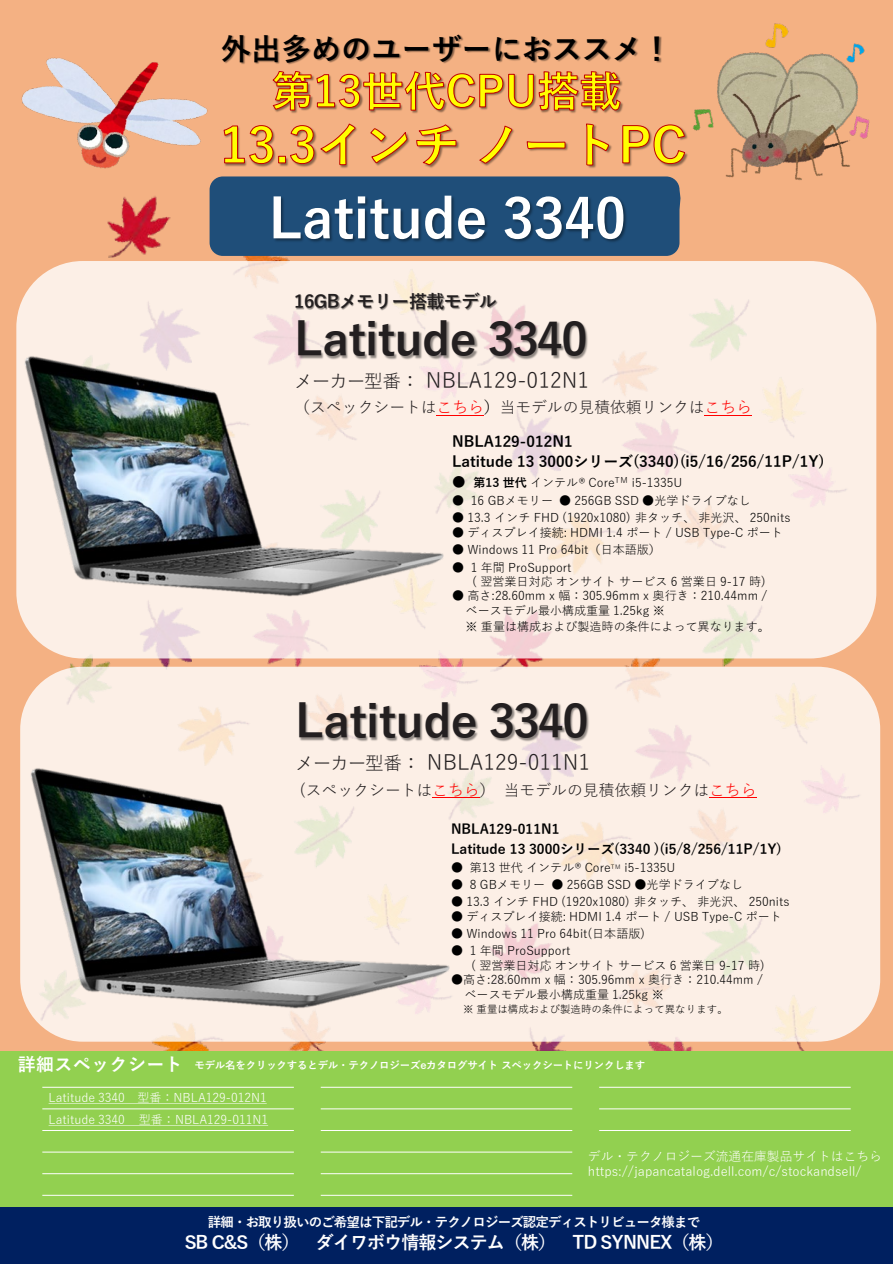
<style>
.page{position:relative;width:893px;height:1264px;background:#fff}
.page>*{position:absolute;margin:0;border:0;box-sizing:border-box;transform-origin:0 0}
.t1{font:700 54px "Yu Gothic";letter-spacing:-.005em;color:#fff}
.t2{font:700 45.75px "Yu Gothic";letter-spacing:-.015em;color:#231f20}
.t3{font:700 30px "Yu Gothic";color:#000}
.t4{font:21px "Yu Gothic";color:#231f20}
.t5{font:700 18px "Yu Gothic";letter-spacing:-.05em;color:#fff}
.t6{font:700 18px "Yu Gothic";letter-spacing:-.03em;color:#231f20}
.t7{font:700 18px "Yu Gothic";letter-spacing:.02em;color:#fff}
.t8{font:15.9px "Yu Gothic";color:#231f20}
.t9{font:700 15px "Yu Gothic";letter-spacing:.005em;color:#000}
.t10{font:700 13.5px "Yu Gothic";color:#000}
.t11{font:700 13.5px "Yu Gothic";letter-spacing:-.065em;color:#fff}
.t12{font:12.75px/15.3px "Yu Gothic";color:#fff}
.t13{font:12px/14.4px "Yu Gothic";color:#000}
.t14{font:12px "Yu Gothic";color:#fff}
.t15{font:700 10.5px "Yu Gothic";letter-spacing:-.015em;color:#fff}
.t16{font:10.5px "Yu Gothic";color:#000}
.s1{font-size:18.75px}
.s2{color:#f00}
.s3{color:#000}
.s4{font-size:13.5px}
.s5{font-weight:700}
</style>
<div class="page">
<div style="left:0;top:0;width:892px;height:1263px;background:#f4b183"></div>
<img style="left:49px;top:196px;width:122px;height:74px">
<img style="left:493px;top:606px;width:382px;height:97px">
<img style="left:44px;top:646px;width:449px;height:21px">
<img style="left:467px;top:1004px;width:408px;height:47px">
<img style="left:35px;top:1020px;width:432px;height:31px">
<div style="left:0;top:1051px;width:892px;height:155px;background:#92d050"></div>
<div style="left:0;top:1206px;width:892px;height:57px;background:#002060"></div>
<svg style="left:209px;top:176px;width:471px;height:80px;background:#2e5579"></svg>
<img style="left:234px;top:176px;width:429px;height:85px">
<div style="left:20px;top:666px;width:860px;height:375px;background:#fff;border-radius:62px;opacity:.8"></div>
<div style="left:16px;top:261px;width:860px;height:397px;background:#fff;border-radius:66px;opacity:.8"></div>
<hr style="left:42px;top:1086px;width:252px;height:1px;background:#fff">
<hr style="left:321px;top:1086px;width:251px;height:1px;background:#fff">
<hr style="left:42px;top:1108px;width:252px;height:1px;background:#fff">
<hr style="left:321px;top:1108px;width:251px;height:1px;background:#fff">
<hr style="left:599px;top:1108px;width:251px;height:1px;background:#fff">
<hr style="left:599px;top:1086px;width:251px;height:1px;background:#fff">
<hr style="left:42px;top:1129px;width:252px;height:1px;background:#fff">
<hr style="left:321px;top:1129px;width:251px;height:1px;background:#fff">
<hr style="left:599px;top:1129px;width:251px;height:1px;background:#fff">
<hr style="left:42px;top:1151px;width:252px;height:1px;background:#fff">
<hr style="left:321px;top:1151px;width:251px;height:1px;background:#fff">
<hr style="left:42px;top:1172px;width:252px;height:1px;background:#fff">
<hr style="left:321px;top:1172px;width:251px;height:1px;background:#fff">
<hr style="left:42px;top:1194px;width:252px;height:1px;background:#fff">
<hr style="left:321px;top:1194px;width:251px;height:1px;background:#fff">
<img style="left:267px;top:681px;width:181px;height:67px">
<img style="left:448px;top:681px;width:12px;height:101px">
<img style="left:460px;top:681px;width:25px;height:101px">
<img style="left:485px;top:681px;width:49px;height:101px">
<img style="left:534px;top:681px;width:84px;height:101px">
<hr style="left:432px;top:797px;width:47px;height:1px;background:#f00">
<hr style="left:709px;top:797px;width:47px;height:1px;background:#f00">
<img style="left:283px;top:285px;width:44px;height:14px">
<img style="left:327px;top:285px;width:182px;height:14px">
<img style="left:266px;top:299px;width:181px;height:38px">
<img style="left:447px;top:299px;width:12px;height:101px">
<img style="left:459px;top:299px;width:25px;height:101px">
<img style="left:484px;top:299px;width:49px;height:101px">
<img style="left:533px;top:299px;width:84px;height:101px">
<hr style="left:436px;top:415px;width:48px;height:1px;background:#f00">
<hr style="left:704px;top:415px;width:47px;height:1px;background:#f00">
<img style="left:20px;top:748px;width:435px;height:270px">
<img style="left:16px;top:337px;width:433px;height:270px">
<img style="left:223px;top:35px;width:439px;height:30px">
<img style="left:223px;top:130px;width:88px;height:37px">
<img style="left:340px;top:165px;width:95px;height:3px">
<img style="left:485px;top:165px;width:111px;height:3px">
<img style="left:623px;top:165px;width:58px;height:2px">
<svg style="left:224px;top:71px;width:458px;height:94px"></svg>
<img style="left:21px;top:57px;width:187px;height:112px">
<img style="left:682px;top:23px;width:188px;height:157px">
<p class="t3" style="left:221px;top:32px;width:452px">外出多めのユーザーにおススメ！</p>
<p class="t1" style="left:268px;top:188px;width:359px">Latitude 3340</p>
<p class="t6" style="left:294px;top:291px;width:204px">16GBメモリー搭載モデル</p>
<p class="t2" style="left:294px;top:313px;width:295px">Latitude 3340</p>
<p class="t4" style="left:294px;top:361px;width:296px"><span class="s1">メーカー型番：</span> NBLA129-012N1</p>
<p class="t8" style="left:294px;top:392px;width:459px">（スペックシートは<span class="s2">こちら</span><span class="s3">）</span>当モデルの見積依頼リンクは<span class="s2">こちら</span></p>
<p class="t9" style="left:452px;top:432px;width:122px">NBLA129-012N1</p>
<p class="t9" style="left:452px;top:453px;width:374px">Latitude 13 3000シリーズ(3340)(i5/16/256/11P/1Y)</p>
<p class="t13" style="left:452px;top:474px;width:232px"><span class="s4">●</span> <span class="s5">第13 世代</span>インテル® Core<sup>TM</sup> i5-1335U</p>
<p class="t13" style="left:452px;top:491px;width:300px">● 16 GBメモリー ● 256GB SSD ●光学ドライブなし</p>
<p class="t13" style="left:452px;top:509px;width:340px">● 13.3 インチ FHD (1920x1080) 非タッチ、非光沢、 250nits</p>
<p class="t13" style="left:452px;top:523px;width:332px">● ディスプレイ接続: HDMI 1.4 ポート / USB Type-C ポート</p>
<p class="t13" style="left:452px;top:541px;width:210px">● Windows 11 Pro 64bit（日本語版）</p>
<p class="t13" style="left:472px;top:558px;width:295px;text-indent:-20px">● 1 年間 ProSupport<br>( 翌営業日対応オンサイトサービス 6 営業日 9-17 時)</p>
<p class="t13" style="left:465px;top:587px;width:303px;text-indent:-13px">● 高さ:28.60mm x 幅：305.96mm x 奥行き：210.44mm /ベースモデル最小構成重量 1.25kg ※</p>
<p class="t13" style="left:465px;top:617px;width:306px">※ 重量は構成および製造時の条件によって異なります。</p>
<p class="t2" style="left:295px;top:695px;width:295px">Latitude 3340</p>
<p class="t4" style="left:295px;top:742px;width:296px"><span class="s1">メーカー型番：</span> NBLA129-011N1</p>
<p class="t8" style="left:299px;top:775px;width:458px">(スペックシートは<span class="s2">こちら</span>）当モデルの見積依頼リンクは<span class="s2">こちら</span></p>
<p class="t10" style="left:451px;top:821px;width:110px">NBLA129-011N1</p>
<p class="t10" style="left:451px;top:840px;width:332px">Latitude 13 3000シリーズ(3340 )(i5/8/256/11P/1Y)</p>
<p class="t13" style="left:451px;top:858px;width:226px">● 第13 世代インテル® Core<sup>TM</sup> i5-1335U</p>
<p class="t13" style="left:451px;top:875px;width:293px">● 8 GBメモリー ● 256GB SSD ●光学ドライブなし</p>
<p class="t13" style="left:451px;top:892px;width:340px">● 13.3 インチ FHD (1920x1080) 非タッチ、非光沢、 250nits</p>
<p class="t13" style="left:451px;top:907px;width:332px">● ディスプレイ接続: HDMI 1.4 ポート / USB Type-C ポート</p>
<p class="t13" style="left:451px;top:924px;width:196px">● Windows 11 Pro 64bit(日本語版)</p>
<p class="t13" style="left:471px;top:942px;width:295px;text-indent:-20px">● 1 年間 ProSupport<br>( 翌営業日対応オンサイトサービス 6 営業日 9-17 時)</p>
<p class="t13" style="left:464px;top:970px;width:300px;text-indent:-13px">●高さ:28.60mm x 幅：305.96mm x 奥行き：210.44mm /ベースモデル最小構成重量 1.25kg ※</p>
<p class="t16" style="left:463px;top:999px;width:266px">※ 重量は構成および製造時の条件によって異なります。</p>
<p class="t7" style="left:18px;top:1053px;width:166px">詳細スペックシート</p>
<p class="t15" style="left:194px;top:1059px;width:452px">モデル名をクリックするとデル・テクノロジーズeカタログサイトスペックシートにリンクします</p>
<p class="t14" style="left:49px;top:1086px;width:220px">Latitude 3340 型番：NBLA129-012N1</p>
<p class="t14" style="left:49px;top:1108px;width:221px">Latitude 3340 型番：NBLA129-011N1</p>
<p class="t12" style="left:588px;top:1146px;width:295px">デル・テクノロジーズ流通在庫製品サイトはこちらhttps://japancatalog.dell.com/c/stockandsell/</p>
<p class="t11" style="left:208px;top:1214px;width:494px">詳細・お取り扱いのご希望は下記デル・テクノロジーズ認定ディストリビュータ様まで</p>
<p class="t5" style="left:185px;top:1231px;width:540px">SB C&amp;S（株） ダイワボウ情報システム（株） TD SYNNEX（株）</p>
</div>
